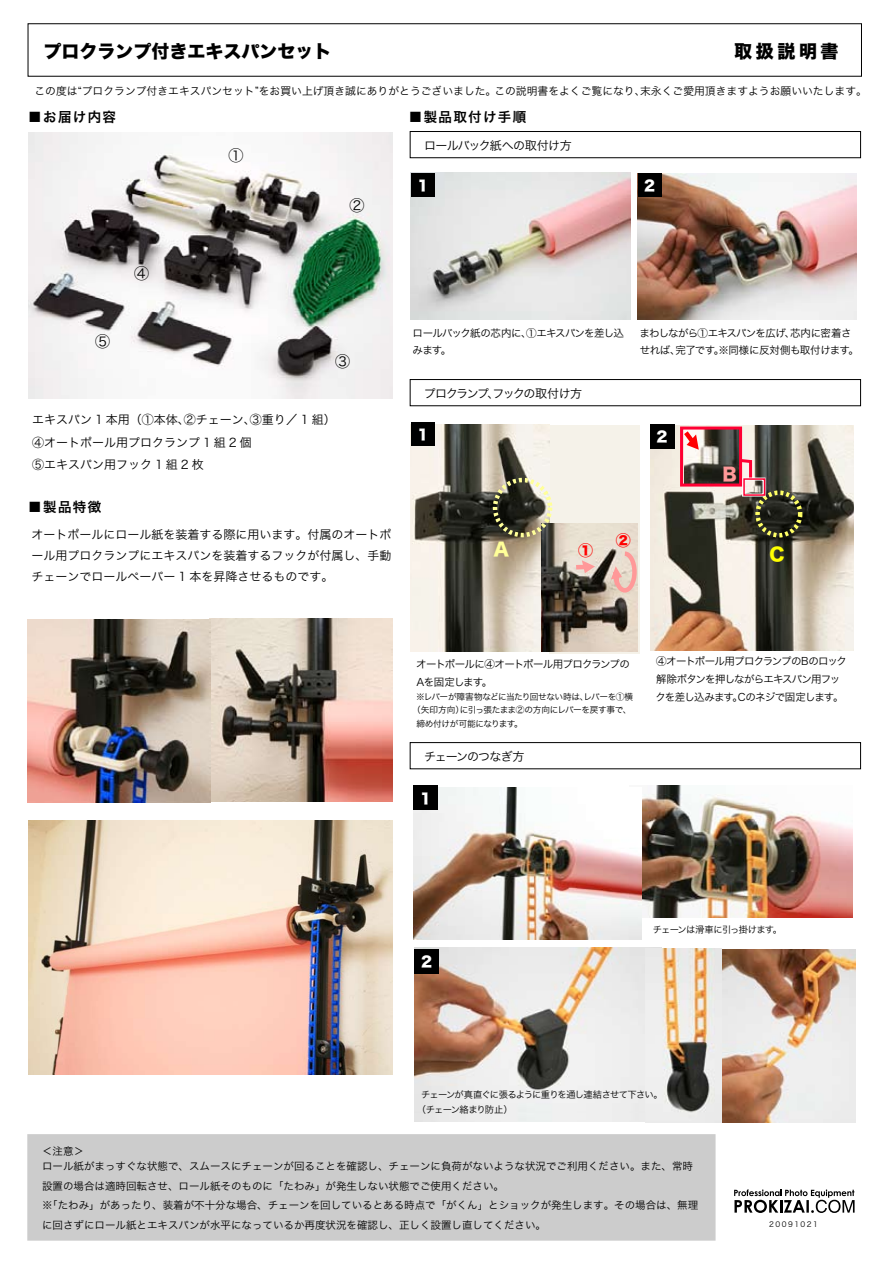
<style>
.page{position:relative;width:893px;height:1263px;background:#fff}
.page>*{position:absolute;margin:0;border:0;box-sizing:border-box;transform-origin:0 0}
.t1{font:18px "Hira Kaku Std W8";color:#000}
.t2{font:18px "Hira Kaku Std W8";color:#ff9}
.t3{font:18px "Hira Kaku Std W8";color:#ff0}
.t4{font:18px "Hira Kaku Std W8";color:#f99}
.t5{font:15px "Hira Kaku Pro W3";color:#000}
.t6{font:15px "Hira Kaku Std W8";color:#f00}
.t7{font:14.4px "Hira Kaku Std W8";color:#fff}
.t8{font:13.5px "Hira Kaku Pro W6";letter-spacing:.1em;color:#000}
.t9{font:12px/22.5px "Hira Kaku Pro W3";color:#000}
.t10{font:12px "Hira Kaku Pro W3";letter-spacing:-.1em;color:#000}
.t11{font:12px "Hira Kaku Pro W3";letter-spacing:-.05em;color:#000}
.t12{font:12px "Hira Kaku Pro W3";letter-spacing:-.07em;color:#000}
.t13{font:10.8px "Hira Kaku Pro W3";color:#000}
.t14{font:10.5px/19.5px "Hira Kaku Pro W3";color:#000}
.t15{font:10.5px/18px "Hira Kaku Pro W3";letter-spacing:-.075em;color:#000}
.t16{font:10.5px/16.5px "Hira Kaku Pro W3";letter-spacing:-.055em;color:#000}
.t17{font:10.5px/18px "Hira Kaku Pro W3";letter-spacing:-.07em;color:#000}
.t18{font:9.3px/15px "Hira Kaku Pro W3";letter-spacing:-.075em;color:#000}
.t19{font:8.7px "Hira Kaku Pro W3";letter-spacing:-.045em;color:#000}
.t20{font:7.35px "Hira Kaku Pro W3";letter-spacing:.2em;color:#000}
</style>
<div class="page">
<div style="left:549px;top:425px;width:90px;height:228px;background:#f5f2e9"></div>
<img style="left:642px;top:786px;width:211px;height:132px">
<img style="left:411px;top:424px;width:139px;height:228px">
<img style="left:646px;top:949px;width:209px;height:174px">
<img style="left:414px;top:948px;width:247px;height:164px">
<img style="left:637px;top:174px;width:219px;height:146px">
<div style="left:27px;top:1134px;width:689px;height:107px;background:#ccc"></div>
<svg style="left:734px;top:1189px;width:121px;height:24px"></svg>
<img style="left:29px;top:132px;width:363px;height:266px">
<div style="left:410px;top:131px;width:451px;height:27px;border:1px solid #000"></div>
<div style="left:410px;top:379px;width:451px;height:27px;border:1px solid #000"></div>
<div style="left:410px;top:742px;width:451px;height:27px;border:1px solid #000"></div>
<img style="left:410px;top:173px;width:220px;height:147px">
<div style="left:411px;top:173px;width:24px;height:24px;background:#000"></div>
<img style="left:414px;top:787px;width:228px;height:152px">
<div style="left:414px;top:786px;width:24px;height:24px;background:#000"></div>
<div style="left:638px;top:173px;width:24px;height:24px;background:#000"></div>
<div style="left:415px;top:949px;width:24px;height:24px;background:#000"></div>
<img style="left:27px;top:619px;width:365px;height:184px">
<div style="left:411px;top:421px;width:24px;height:24px;background:#000"></div>
<img style="left:650px;top:425px;width:204px;height:226px">
<div style="left:650px;top:424px;width:24px;height:25px;background:#000"></div>
<img style="left:28px;top:820px;width:364px;height:255px">
<div style="left:755px;top:490px;width:47px;height:47px;border:4px dashed #ff6;border-radius:50%"></div>
<svg style="left:742px;top:457px;width:12px;height:8px"></svg>
<img style="left:684px;top:430px;width:54px;height:52px">
<hr style="left:749px;top:460px;width:3px;height:20px;background:#f03">
<div style="left:742px;top:477px;width:24px;height:19px;border:3px solid #fff"></div>
<div style="left:743px;top:478px;width:22px;height:18px;border:2px solid #f03"></div>
<svg style="left:684px;top:430px;width:18px;height:23px"></svg>
<div style="left:680px;top:426px;width:62px;height:60px;border:3px solid #f03"></div>
<img style="left:542px;top:523px;width:96px;height:129px">
<hr style="left:576px;top:565px;width:10px;height:4px;background:#f99">
<svg style="left:579px;top:556px;width:21px;height:20px"></svg>
<svg style="left:607px;top:549px;width:31px;height:46px"></svg>
<div style="left:493px;top:478px;width:59px;height:59px;border:4px dashed #ff9;border-radius:50%"></div>
<h1 class="t1" style="left:44px;top:41px;width:289px">プロクランプ付きエキスパンセット</h1>
<h1 class="t1" style="left:734px;top:41px;width:106px">取扱説明書</h1>
<p class="t13" style="left:35px;top:81px;width:834px">この度は“プロクランプ付きエキスパンセット”をお買い上げ頂き誠にありがとうございました。この説明書をよくご覧になり、末永くご愛用頂きますようお願いいたします。</p>
<p class="t8" style="left:28px;top:104px;width:89px">■お届け内容</p>
<h2 class="t5" style="left:229px;top:142px;width:16px">①</h2>
<h2 class="t5" style="left:350px;top:192px;width:16px">②</h2>
<p class="t8" style="left:409px;top:104px;width:119px">■製品取付け手順</p>
<p class="t11" style="left:424px;top:134px;width:149px">ロールバック紙への取付け方</p>
<h3 class="t7" style="left:416px;top:178px;width:16px">１</h3>
<h3 class="t7" style="left:642px;top:178px;width:16px">２</h3>
<h2 class="t5" style="left:95px;top:328px;width:16px">⑤</h2>
<h2 class="t5" style="left:134px;top:260px;width:16px">④</h2>
<h2 class="t5" style="left:335px;top:348px;width:16px">③</h2>
<p class="t9" style="left:32px;top:407px;width:305px">エキスパン 1 本用（①本体、②チェーン、③重り／ 1 組）<br>④オートポール用プロクランプ 1 組 2 個<br>⑤エキスパン用フック 1 組 2 枚</p>
<p class="t8" style="left:28px;top:494px;width:74px">■製品特徴</p>
<p class="t9" style="left:32px;top:523px;width:361px;line-height:21px;text-align:justify">オートポールにロール紙を装着する際に用います。付属のオートポール用プロクランプにエキスパンを装着するフックが付属し、手動チェーンでロールペーパー 1 本を昇降させるものです。</p>
<p class="t15" style="left:413px;top:324px;width:213px;line-height:16.5px">ロールバック紙の芯内に、①エキスパンを差し込みます。</p>
<p class="t10" style="left:424px;top:382px;width:160px">プロクランプ、フックの取付け方</p>
<h3 class="t7" style="left:416px;top:426px;width:16px">１</h3>
<p class="t16" style="left:639px;top:324px;width:221px">まわしながら①エキスパンを広げ、芯内に密着させれば、完了です。※同様に反対側も取付けます。</p>
<h3 class="t7" style="left:655px;top:429px;width:16px">２</h3>
<h1 class="t4" style="left:722px;top:465px;width:16px">B</h1>
<h1 class="t2" style="left:493px;top:540px;width:17px">A</h1>
<h2 class="t6" style="left:578px;top:542px;width:16px">①</h2>
<h2 class="t6" style="left:616px;top:532px;width:16px">②</h2>
<h1 class="t3" style="left:769px;top:545px;width:17px">C</h1>
<p class="t17" style="left:416px;top:655px;width:215px">オートポールに④オートポール用プロクランプの<br>Aを固定します。</p>
<p class="t19" style="left:416px;top:689px;width:219px">※レバーが障害物などに当たり回せない時は、レバーを①横</p>
<p class="t19" style="left:412px;top:702px;width:221px">（矢印方向）に引っ張たまま②の方向にレバーを戻す事で、</p>
<p class="t19" style="left:416px;top:716px;width:108px">締め付けが可能になります。</p>
<p class="t12" style="left:424px;top:746px;width:102px">チェーンのつなぎ方</p>
<h3 class="t7" style="left:418px;top:791px;width:16px">１</h3>
<p class="t15" style="left:655px;top:652px;width:193px">④オートポール用プロクランプのBのロック解除ボタンを押しながらエキスパン用フックを差し込みます。Cのネジで固定します。</p>
<h3 class="t7" style="left:419px;top:954px;width:16px">２</h3>
<p class="t18" style="left:653px;top:921px;width:131px">チェーンは滑車に引っ掛けます。</p>
<p class="t14" style="left:42px;top:1140px;width:43px">＜注意＞</p>
<p class="t18" style="left:417px;top:1086px;width:247px;text-indent:4px">チェーンが真直ぐに張るように重りを通し連結させて下さい。（チェーン絡まり防止）</p>
<p class="t14" style="left:42px;top:1156px;width:658px">ロール紙がまっすぐな状態で、スムースにチェーンが回ることを確認し、チェーンに負荷がないような状況でご利用ください。また、常時設置の場合は適時回転させ、ロール紙そのものに「たわみ」が発生しない状態でご使用ください。<br>※「たわみ」があったり、装着が不十分な場合、チェーンを回しているとある時点で「がくん」とショックが発生します。その場合は、無理に回さずにロール紙とエキスパンが水平になっているか再度状況を確認し、正しく設置し直してください。</p>
<p class="t20" style="left:769px;top:1217px;width:50px">20091021</p>
</div>
